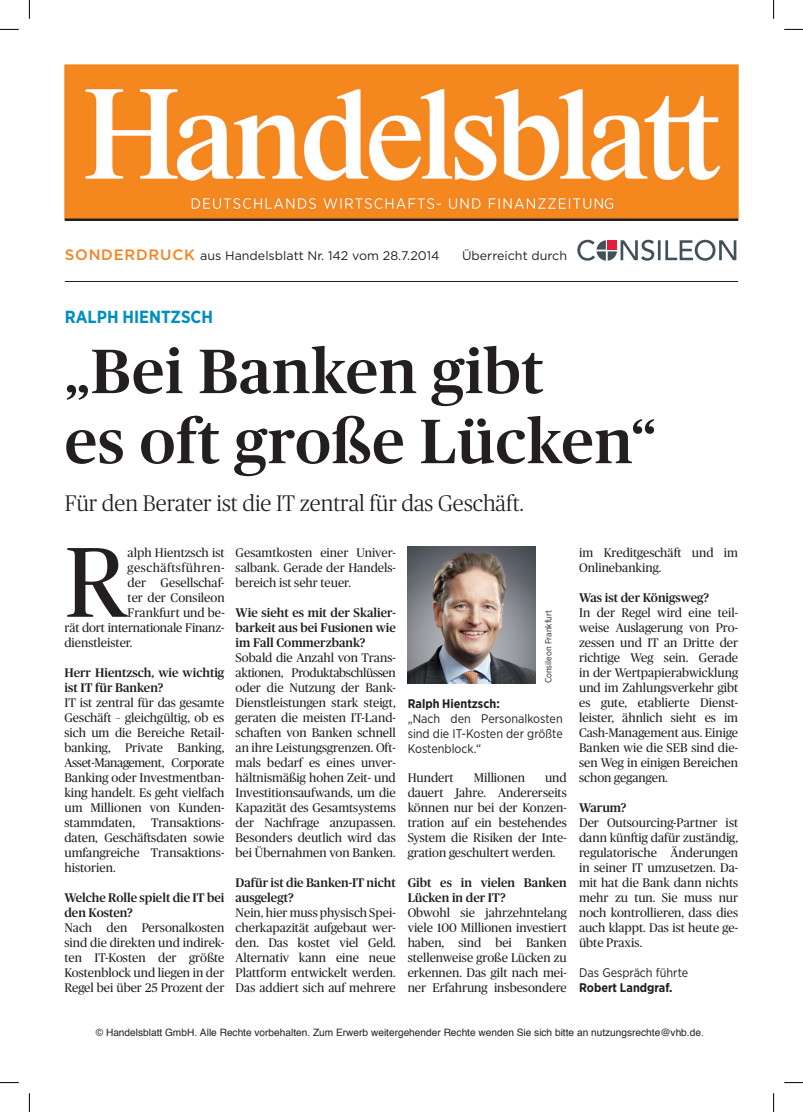
<style>
.page{position:relative;width:803px;height:1112px;background:#fff}
.page>*{position:absolute;margin:0;border:0;box-sizing:border-box;transform-origin:0 0}
.t1{font:99.12px "Publico";color:#231f20}
.t2{font:500 62.5px/70px "Publico";letter-spacing:.015em;color:#231f20}
.t3{font:300 22.5px "Publico";color:#231f20}
.t4{font:700 17.5px "Gotham Narrow";color:#008ec0}
.t5{font:12.5px/15px "Publico";color:#231f20;text-align:justify}
.t6{font:500 12.5px/15px "Publico";color:#231f20}
.t7{font:12.5px/15px "Gotham Narrow";color:#231f20;text-align:justify}
.t8{font:12.5px "Gotham";color:#231f20}
.t9{font:700 12.5px "Gotham Narrow";color:#231f20}
.t10{font:12.5px "Publico";letter-spacing:.04em;color:#231f20}
.t11{font:11.25px "Courier";color:#231f20}
.t12{font:10.12px "Helvetica";color:#231f20}
.t13{font:8.75px "Gotham Narrow";color:#231f20}
.s1{font-weight:500;font-size:15px;color:#f58220}
</style>
<div class="page">
<hr style="left:65px;top:281px;width:673px;height:1px;background:#231f20">
<img style="left:65px;top:65px;width:673px;height:153px">
<hr style="left:65px;top:218px;width:673px;height:3px;background:#231f20">
<img style="left:408px;top:547px;width:127px;height:136px">
<svg style="left:577px;top:240px;width:159px;height:21px"></svg>
<div style="left:608px;top:240px;width:9px;height:9px;background:#e41c3b"></div>
<svg style="left:0;top:29px;width:19px;height:1px"></svg>
<svg style="left:784px;top:29px;width:19px;height:1px"></svg>
<svg style="left:0;top:1082px;width:19px;height:1px"></svg>
<svg style="left:784px;top:1082px;width:19px;height:1px"></svg>
<svg style="left:29px;top:0;width:1px;height:19px"></svg>
<svg style="left:29px;top:1093px;width:1px;height:18px"></svg>
<svg style="left:773px;top:0;width:1px;height:19px"></svg>
<svg style="left:773px;top:1093px;width:1px;height:18px"></svg>
<p class="t8" style="left:65px;top:251px;width:376px"><span class="s1">SONDERDRUCK</span> aus Handelsblatt Nr. 142 vom 28.7.2014</p>
<p class="t8" style="left:462px;top:251px;width:106px">Überreicht durch</p>
<h3 class="t4" style="left:65px;top:310px;width:150px">RALPH HIENTZSCH</h3>
<h2 class="t2" style="left:65px;top:341px;width:593px">„Bei Banken gibt<br>es oft große Lücken“</h2>
<h3 class="t3" style="left:65px;top:494px;width:460px">Für den Berater ist die IT zentral für das Geschäft.</h3>
<h1 class="t1" style="left:65px;top:542px;width:64px">R</h1>
<p class="t5" style="left:128px;top:545px;width:99px">alph Hientzsch ist</p>
<p class="t10" style="left:128px;top:562px;width:99px">geschäftsführen-</p>
<p class="t5" style="left:128px;top:575px;width:99px">der Gesellschaf-</p>
<p class="t5" style="left:128px;top:590px;width:99px">ter der Consileon</p>
<p class="t5" style="left:128px;top:605px;width:99px">Frankfurt und be-</p>
<p class="t5" style="left:64px;top:620px;width:161px">rät dort internationale Finanz-</p>
<p class="t5" style="left:64px;top:635px;width:70px">dienstleister.</p>
<p class="t6" style="left:64px;top:665px;width:161px">Herr Hientzsch, wie wichtig ist IT für Banken?</p>
<p class="t5" style="left:64px;top:695px;width:161px">IT ist zentral für das gesamte Geschäft – gleichgültig, ob es sich um die Bereiche Retail&shy;banking, Private Banking, Asset-Management, Corporate Banking oder Investmentban&shy;king handelt. Es geht vielfach um Millionen von Kunden&shy;stammdaten,</p>
<p class="t5" style="left:64px;top:815px;width:161px;text-indent:87px">Transaktions&shy;daten, Geschäftsdaten sowie umfangreiche Transaktions&shy;historien.</p>
<p class="t6" style="left:64px;top:890px;width:161px">Welche Rolle spielt die IT bei den Kosten?</p>
<p class="t5" style="left:64px;top:920px;width:161px">Nach den Personalkosten sind die direkten und indirek&shy;ten IT-Kosten der größte Kostenblock und liegen in der Regel bei über 25 Prozent der</p>
<p class="t5" style="left:236px;top:545px;width:162px">Gesamtkosten einer Univer&shy;salbank. Gerade der Handels&shy;bereich ist sehr teuer.</p>
<p class="t6" style="left:236px;top:605px;width:162px;text-align:justify">Wie sieht es mit der Skalier&shy;barkeit aus bei Fusionen wie im Fall Commerzbank?</p>
<p class="t5" style="left:236px;top:650px;width:162px">Sobald die Anzahl von Trans&shy;aktionen, Produktabschlüssen oder die Nutzung der Bank-Dienstleistungen stark steigt, geraten die meisten IT-Land&shy;schaften von Banken schnell an ihre Leistungsgrenzen. Oft&shy;mals bedarf es eines unver&shy;hältnismäßig hohen Zeit- und Investitionsaufwands, um die Kapazität des Gesamtsystems der Nachfrage anzupassen.<br>Besonders deutlich wird das bei Übernahmen von Banken.</p>
<p class="t6" style="left:236px;top:875px;width:162px">Dafür ist die Banken-IT nicht ausgelegt?</p>
<p class="t5" style="left:236px;top:905px;width:162px">Nein, hier muss physisch Spei&shy;cherkapazität aufgebaut wer&shy;den. Das kostet viel Geld.<br>Alternativ kann eine neue Plattform entwickelt werden.<br>Das addiert sich auf mehrere</p>
<p class="t13" style="left:545px;top:683px;width:75px;rotate:-90deg">Consileon Frankfurt</p>
<p class="t9" style="left:408px;top:698px;width:94px">Ralph Hientzsch:</p>
<p class="t7" style="left:408px;top:711px;width:157px">„Nach den Personalkosten sind die IT-Kosten der größte Kostenblock.“</p>
<p class="t5" style="left:408px;top:770px;width:161px;text-indent:137px">und dauert Jahre. Andererseits können nur bei der Konzen&shy;tration auf ein bestehendes System die Risiken der Inte&shy;gration geschultert werden.</p>
<p class="t6" style="left:408px;top:875px;width:161px">Gibt es in vielen Banken<br>Lücken in der IT?</p>
<p class="t5" style="left:408px;top:905px;width:161px">Obwohl sie jahrzehntelang viele 100 Millionen investiert haben, sind bei Banken stellenweise große Lücken zu erkennen. Das gilt nach mei&shy;ner Erfahrung insbesondere</p>
<p class="t5" style="left:408px;top:770px;width:47px">Hundert</p>
<p class="t5" style="left:474px;top:770px;width:53px">Millionen</p>
<p class="t5" style="left:579px;top:545px;width:160px">im Kreditgeschäft und im<br>Onlinebanking.</p>
<p class="t6" style="left:579px;top:590px;width:132px">Was ist der Königsweg?</p>
<p class="t5" style="left:579px;top:605px;width:161px">In der Regel wird eine teil&shy;weise Auslagerung von Pro&shy;zessen und IT an Dritte der richtige Weg sein. Gerade in der Wertpapierabwicklung und im Zahlungsverkehr gibt es gute, etablierte Dienst&shy;leister, ähnlich sieht es im Cash-Management aus. Einige Banken wie die SEB sind die&shy;sen Weg in einigen Bereichen schon gegangen.</p>
<p class="t6" style="left:579px;top:800px;width:49px">Warum?</p>
<p class="t5" style="left:579px;top:815px;width:161px">Der Outsourcing-Partner ist dann künftig dafür zuständig, regulatorische Änderungen in seiner IT umzusetzen. Da&shy;mit hat die Bank dann nichts mehr zu tun. Sie muss nur noch kontrollieren, dass dies auch klappt. Das ist heute ge&shy;übte Praxis.</p>
<p class="t7" style="left:579px;top:965px;width:111px">Das Gespräch führte</p>
<p class="t9" style="left:579px;top:982px;width:95px">Robert Landgraf.</p>
<p class="t12" style="left:96px;top:1028px;width:609px">© Handelsblatt GmbH. Alle Rechte vorbehalten. Zum Erwerb weitergehender Rechte wenden Sie sich bitte an nutzungsrechte@vhb.de.</p>
<p class="t11" style="left:53px;top:1031px;width:737px">© Handelsblatt GmbH. Alle Rechte vorbehalten. Zum Erwerb weitergehender Rechte wenden Sie sich bitte an nutzu</p>
</div>
